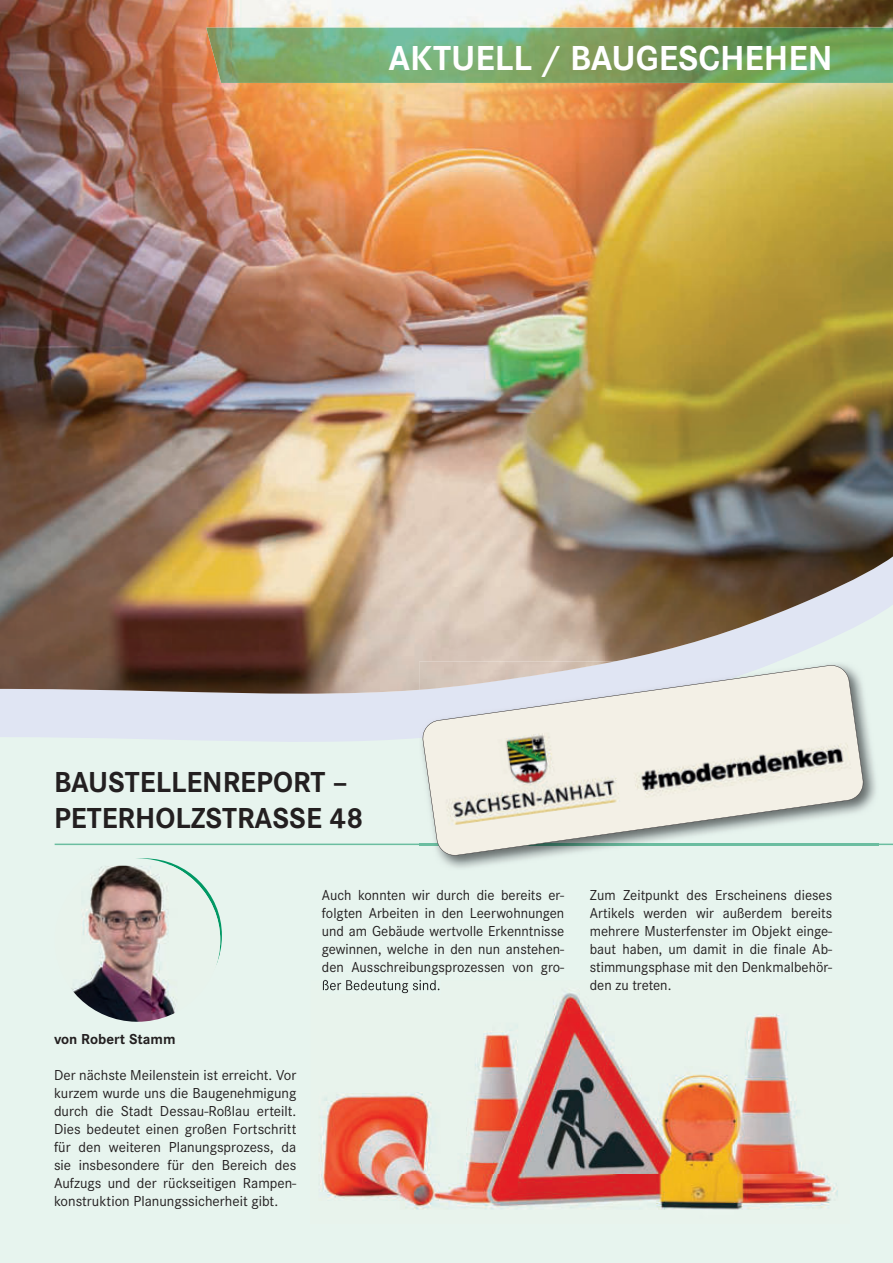
<style>
.page{position:relative;width:893px;height:1263px;background:#fff}
.page>*{position:absolute;margin:0;border:0;box-sizing:border-box;transform-origin:0 0}
.t1{font:700 36px "Corporate S";color:#fff}
.t2{font:700 30px/36px "Corporate S";color:#231f20}
.t3{font:15px/18px "Corporate S";color:#231f20;text-align:justify}
.t4{font:700 15px "Corporate S";color:#231f20}
</style>
<div class="page">
<div style="left:0;top:587px;width:893px;height:676px;background:#e7f4ee"></div>
<svg style="left:0;top:702px;width:893px;height:250px"></svg>
<img style="left:0;top:0;width:893px;height:694px">
<img style="left:206px;top:28px;width:687px;height:55px">
<svg style="left:878px;top:843px;width:15px;height:2px"></svg>
<hr style="left:55px;top:843px;width:364px;height:2px;background:#6bbda0">
<img style="left:55px;top:866px;width:165px;height:156px">
<img style="left:319px;top:982px;width:519px;height:228px">
<img style="left:323px;top:980px;width:117px;height:13px">
<img style="left:323px;top:980px;width:77px;height:10px">
<img style="left:419px;top:662px;width:459px;height:208px">
<img style="left:419px;top:662px;width:195px;height:28px">
<img style="left:419px;top:843px;width:459px;height:2px">
<svg style="left:421px;top:664px;width:443px;height:193px;fill:#f3f0e6"></svg>
<h1 class="t1" style="left:388px;top:39px;width:446px">AKTUELL / BAUGESCHEHEN</h1>
<h2 class="t2" style="left:54px;top:764px;width:311px">BAUSTELLENREPORT –<br>PETERHOLZSTRASSE 48</h2>
<p class="t4" style="left:54px;top:1031px;width:123px">von Robert Stamm</p>
<p class="t3" style="left:54px;top:1066px;width:244px">Der nächste Meilenstein ist erreicht. Vor kurzem wurde uns die Baugenehmigung durch die Stadt Dessau-Roßlau erteilt.<br>Dies bedeutet einen großen Fortschritt für den weiteren Planungsprozess, da sie insbesondere für den Bereich des Aufzugs und der rückseitigen Rampen&shy;konstruktion Planungssicherheit gibt.</p>
<p class="t3" style="left:322px;top:886px;width:244px">Auch konnten wir durch die bereits er&shy;folgten Arbeiten in den Leerwohnungen und am Gebäude wertvolle Erkenntnisse gewinnen, welche in den nun anstehen&shy;den Ausschreibungsprozessen von gro-</p>
<p class="t3" style="left:590px;top:886px;width:244px">Zum Zeitpunkt des Erscheinens dieses Artikels werden wir außerdem bereits mehrere Musterfenster im Objekt einge&shy;baut haben, um damit in die finale Ab&shy;stimmungsphase mit den Denkmalbehör&shy;den zu treten.</p>
</div>
